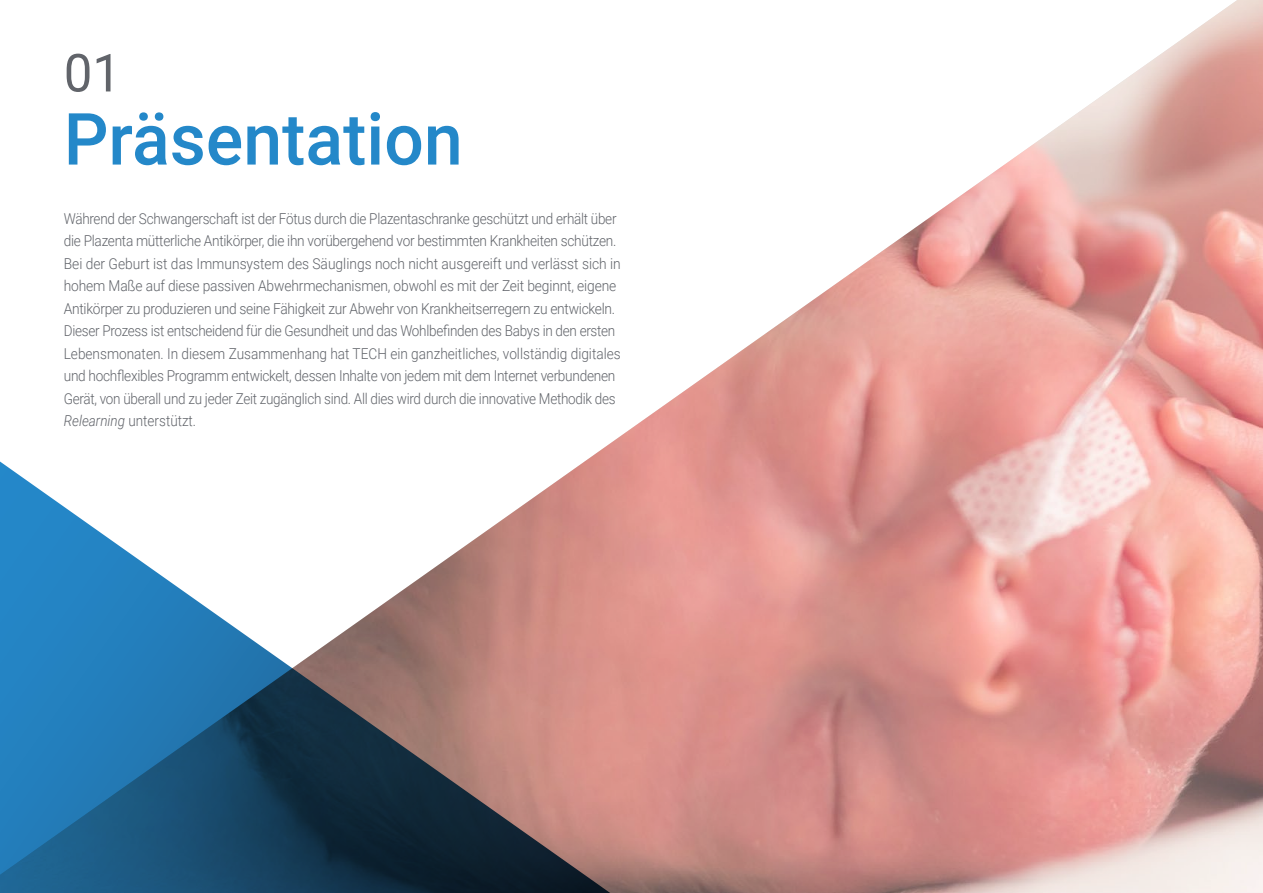
<style>
.page{position:relative;width:1263px;height:893px;background:#fff}
.page>*{position:absolute;margin:0;border:0;box-sizing:border-box;transform-origin:0 0}
.t1{font:500 72px "Roboto";color:#2488c9}
.t2{font:52.5px "Roboto";color:#61646a}
.t3{font:300 15px/22.5px "Roboto";letter-spacing:-.02em;color:#61646a;scale:.9 1}
.s1{font-style:italic}
</style>
<div class="page">
<img style="left:607px;top:0;width:656px;height:893px">
<svg style="left:0;top:446px;width:640px;height:447px"></svg>
<h2 class="t2" style="left:64px;top:36px;width:59px">01</h2>
<h1 class="t1" style="left:64px;top:89px;width:400px">Präsentation</h1>
<p class="t3" style="left:64px;top:207px;width:620px">Während der Schwangerschaft ist der Fötus durch die Plazentaschranke geschützt und erhält über die Plazenta mütterliche Antikörper, die ihn vorübergehend vor bestimmten Krankheiten schützen.<br>Bei der Geburt ist das Immunsystem des Säuglings noch nicht ausgereift und verlässt sich in hohem Maße auf diese passiven Abwehrmechanismen, obwohl es mit der Zeit beginnt, eigene Antikörper zu produzieren und seine Fähigkeit zur Abwehr von Krankheitserregern zu entwickeln.<br>Dieser Prozess ist entscheidend für die Gesundheit und das Wohlbefinden des Babys in den ersten Lebensmonaten. In diesem Zusammenhang hat TECH ein ganzheitliches, vollständig digitales und hochflexibles Programm entwickelt, dessen Inhalte von jedem mit dem Internet verbundenen Gerät, von überall und zu jeder Zeit zugänglich sind. All dies wird durch die innovative Methodik des <span class="s1">Relearning</span> unterstützt.</p>
</div>
